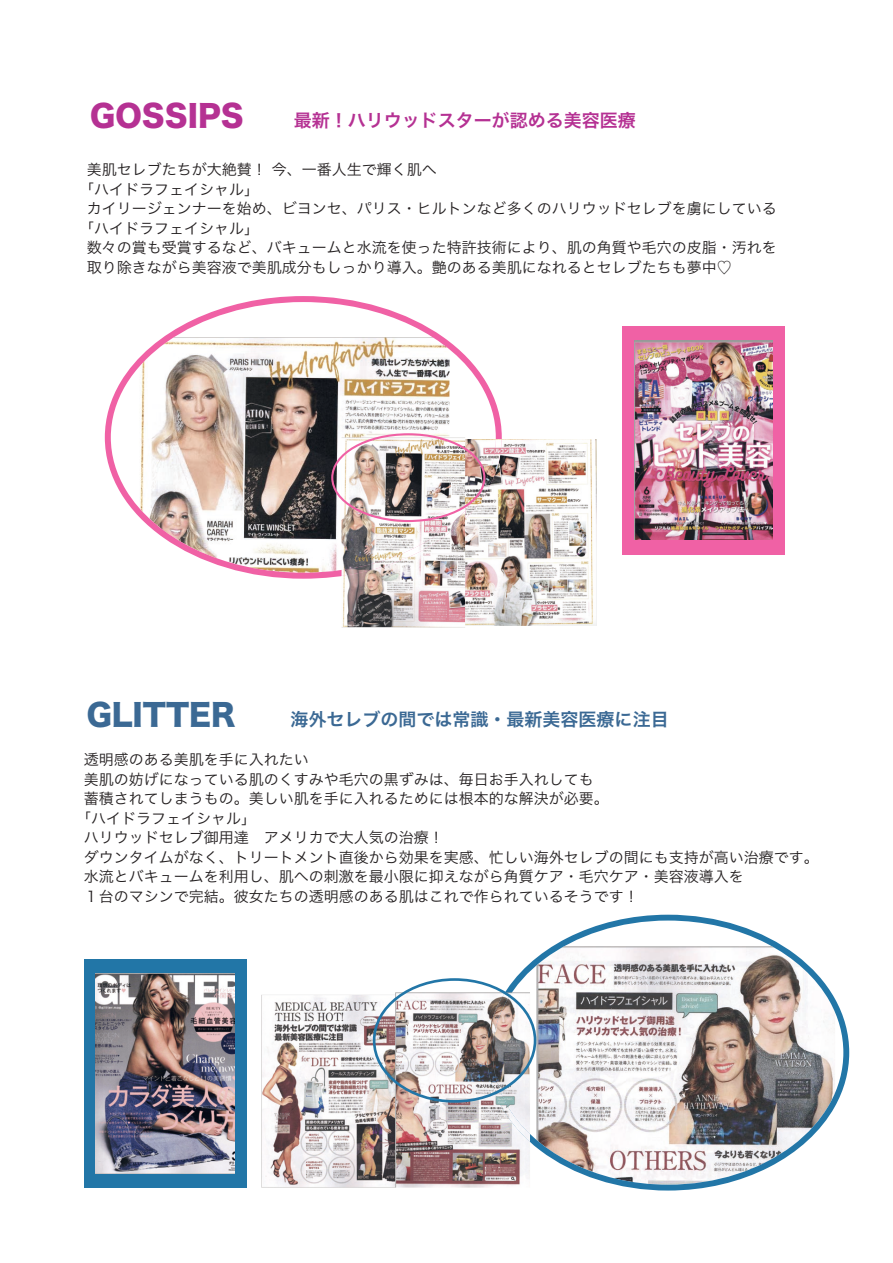
<style>
.page{position:relative;width:893px;height:1263px;background:#fff}
.page>*{position:absolute;margin:0;border:0;box-sizing:border-box;transform-origin:0 0}
.t1{font:30px "Hira Kaku Std W8";color:#b53193}
.t2{font:30px "Hira Kaku Std W8";color:#3b6994}
.t3{font:17.85px "Hira Kaku Pro W6";color:#3b6994}
.t4{font:17.85px "Hira Kaku Pro W6";color:#b53193}
.t5{font:14.85px "Hira Kaku Pro W3";color:#231f20}
</style>
<div class="page">
<img style="left:487px;top:915px;width:362px;height:275px">
<div style="left:84px;top:959px;width:163px;height:228px;background:#2276a7"></div>
<img style="left:96px;top:973px;width:139px;height:201px">
<img style="left:261px;top:995px;width:134px;height:192px">
<img style="left:395px;top:992px;width:135px;height:195px">
<img style="left:487px;top:992px;width:43px;height:150px">
<div style="left:373px;top:978px;width:163px;height:125px;border:3px solid #2276a7;border-radius:50%"></div>
<div style="left:622px;top:326px;width:163px;height:228px;background:#f061a5"></div>
<img style="left:635px;top:341px;width:138px;height:199px">
<svg style="left:105px;top:296px;width:397px;height:283px"></svg>
<img style="left:342px;top:438px;width:254px;height:189px">
<img style="left:342px;top:438px;width:107px;height:73px">
<img style="left:342px;top:511px;width:123px;height:65px">
<img style="left:466px;top:439px;width:36px;height:80px">
<img style="left:465px;top:439px;width:1px;height:187px">
<div style="left:331px;top:433px;width:154px;height:89px;border:2px solid #f061a5;border-radius:50%"></div>
<h1 class="t1" style="left:90px;top:99px;width:155px">GOSSIPS</h1>
<p class="t4" style="left:294px;top:104px;width:343px">最新！ハリウッドスターが認める美容医療</p>
<p class="t5" style="left:87px;top:156px;width:351px">美肌セレブたちが大絶賛！ 今、一番人生で輝く肌へ</p>
<p class="t5" style="left:79px;top:176px;width:182px">「ハイドラフェイシャル」</p>
<p class="t5" style="left:87px;top:195px;width:692px">カイリージェンナーを始め、ビヨンセ、パリス・ヒルトンなど多くのハリウッドセレブを虜にしている</p>
<p class="t5" style="left:79px;top:215px;width:182px">「ハイドラフェイシャル」</p>
<p class="t5" style="left:87px;top:234px;width:692px">数々の賞も受賞するなど、バキュームと水流を使った特許技術により、肌の角質や毛穴の皮脂・汚れを</p>
<p class="t5" style="left:87px;top:254px;width:647px">取り除きながら美容液で美肌成分もしっかり導入。艶のある美肌になれるとセレブたちも夢中♡</p>
<h1 class="t2" style="left:87px;top:698px;width:151px">GLITTER</h1>
<p class="t3" style="left:291px;top:703px;width:379px">海外セレブの間では常識・最新美容医療に注目</p>
<p class="t5" style="left:84px;top:747px;width:227px">透明感のある美肌を手に入れたい</p>
<p class="t5" style="left:84px;top:766px;width:512px">美肌の妨げになっている肌のくすみや毛穴の黒ずみは、毎日お手入れしても</p>
<p class="t5" style="left:84px;top:786px;width:527px">蓄積されてしまうもの。美しい肌を手に入れるためには根本的な解決が必要。</p>
<p class="t5" style="left:76px;top:805px;width:182px">「ハイドラフェイシャル」</p>
<p class="t5" style="left:84px;top:825px;width:362px">ハリウッドセレブ御用達　アメリカで大人気の治療！</p>
<p class="t5" style="left:84px;top:844px;width:736px">ダウンタイムがなく、トリートメント直後から効果を実感、忙しい海外セレブの間にも支持が高い治療です。</p>
<p class="t5" style="left:84px;top:864px;width:662px">水流とバキュームを利用し、肌への刺激を最小限に抑えながら角質ケア・毛穴ケア・美容液導入を</p>
<p class="t5" style="left:84px;top:883px;width:557px">１台のマシンで完結。彼女たちの透明感のある肌はこれで作られているそうです！</p>
</div>
